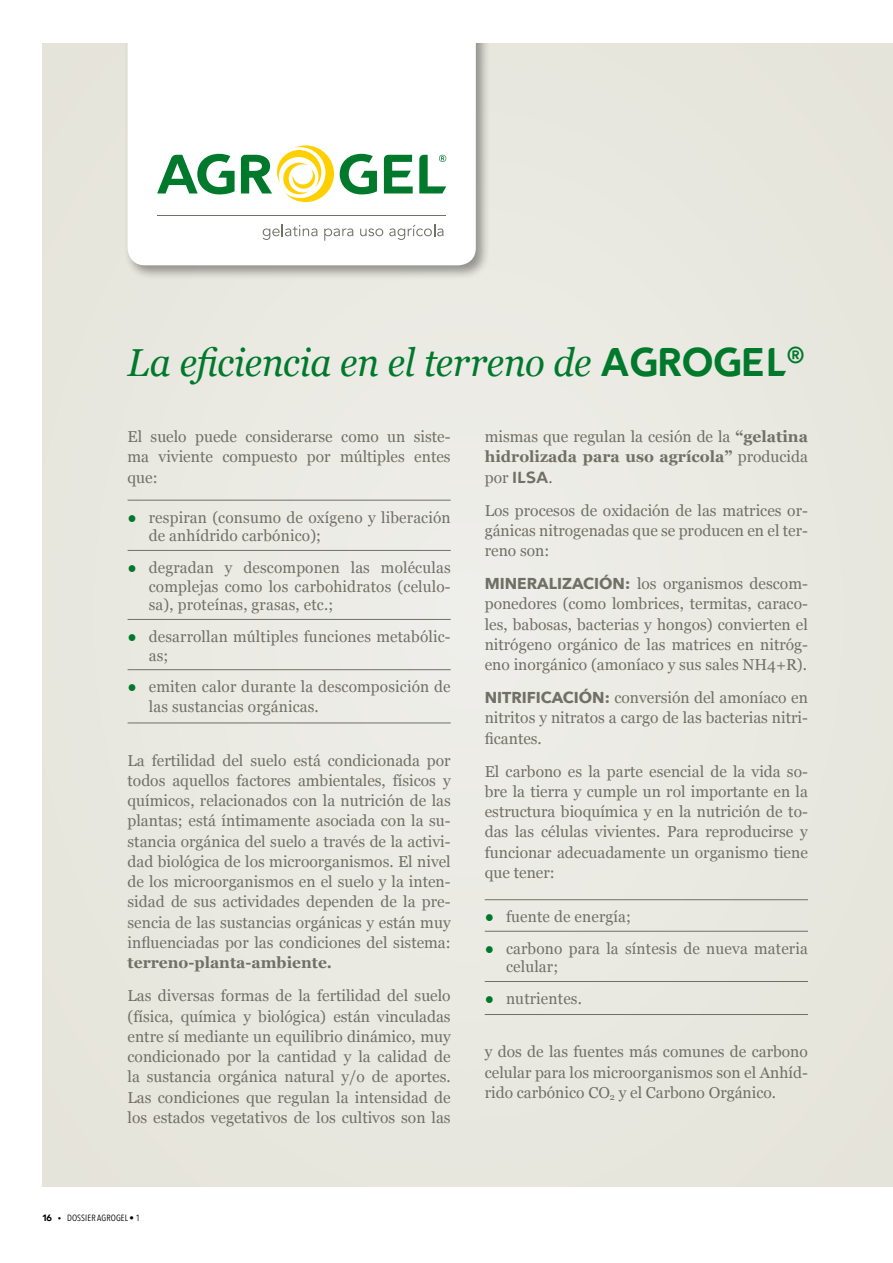
<style>
.page{position:relative;width:893px;height:1263px;background:#fff}
.page>*{position:absolute;margin:0;border:0;box-sizing:border-box;transform-origin:0 0}
.t1{font:italic 39px "Georgia";letter-spacing:-.015em;color:#00792c;scale:.94 1}
.t2{font:15.75px/20.2px "Georgia";color:#707067;text-align:justify}
.t3{font:700 15.75px "Georgia";color:#707067}
.t4{font:9px "Avenir Next Condensed";letter-spacing:.01em;color:#000}
.s1{font-family:"Ilsanew";font-style:normal}
.s2{color:#00792c}
.s3{font-weight:700}
.s4{font-family:"Ilsa";font-weight:700}
.s5{font-family:"Avenir Next";font-weight:700}
.s6{font-family:"Ilsanew"}
</style>
<div class="page">
<div style="left:43px;top:43px;width:850px;height:1143px;background:#e9e8e1"></div>
<hr style="left:128px;top:500px;width:323px;height:1px;background:#707067">
<hr style="left:128px;top:550px;width:323px;height:1px;background:#707067">
<hr style="left:128px;top:619px;width:323px;height:1px;background:#707067">
<hr style="left:128px;top:669px;width:323px;height:1px;background:#707067">
<hr style="left:128px;top:722px;width:323px;height:1px;background:#707067">
<hr style="left:485px;top:899px;width:323px;height:1px;background:#707067">
<hr style="left:485px;top:931px;width:323px;height:1px;background:#707067">
<hr style="left:485px;top:981px;width:323px;height:1px;background:#707067">
<hr style="left:485px;top:1014px;width:323px;height:1px;background:#707067">
<div style="left:124px;top:0;width:367px;height:280px;background:#000;opacity:.38"></div>
<div style="left:128px;top:43px;width:348px;height:222px;background:#fff"></div>
<div style="left:0;top:0;width:893px;height:43px;background:#fff"></div>
<svg style="left:157px;top:154px;width:78px;height:40px;background:#85be9a"></svg>
<svg style="left:384px;top:155px;width:29px;height:38px"></svg>
<svg style="left:340px;top:154px;width:37px;height:40px"></svg>
<svg style="left:241px;top:145px;width:93px;height:57px;background:#d9dfa2"></svg>
<hr style="left:157px;top:215px;width:289px;height:1px;background:#707067">
<svg style="left:419px;top:155px;width:27px;height:38px"></svg>
<svg style="left:263px;top:224px;width:55px;height:16px"></svg>
<svg style="left:324px;top:228px;width:29px;height:13px"></svg>
<svg style="left:360px;top:228px;width:23px;height:8px"></svg>
<svg style="left:389px;top:224px;width:55px;height:16px"></svg>
<h1 class="t1" style="left:128px;top:334px;width:721px">La eficiencia en el terreno de <span class="s1">AGROGEL</span><sup>®</sup></h1>
<p class="t2" style="left:128px;top:426px;width:325px">El suelo puede considerarse como un siste&shy;ma viviente compuesto por múltiples entes que:</p>
<p class="t2" style="left:149px;top:507px;width:303px;line-height:18.8px;text-indent:-21px"><span class="s2">●</span> respiran (consumo de oxígeno y liberación de anhídrido carbónico);</p>
<p class="t2" style="left:149px;top:557px;width:303px;line-height:18.8px;text-indent:-21px"><span class="s2">●</span> degradan y descomponen las moléculas complejas como los carbohidratos (celulo&shy;sa), proteínas, grasas, etc.;</p>
<p class="t2" style="left:149px;top:626px;width:303px;line-height:18.8px;text-indent:-21px"><span class="s2">●</span> desarrollan múltiples funciones metabólic&shy;as;</p>
<p class="t2" style="left:149px;top:676px;width:303px;text-indent:-21px"><span class="s2">●</span> emiten calor durante la descomposición de las sustancias orgánicas.</p>
<p class="t2" style="left:128px;top:749px;width:325px">La fertilidad del suelo está condicionada por todos aquellos factores ambientales, físicos y químicos, relacionados con la nutrición de las plantas; está íntimamente asociada con la su&shy;stancia orgánica del suelo a través de la activi&shy;dad biológica de los microorganismos. El nivel de los microorganismos en el suelo y la inten&shy;sidad de sus actividades dependen de la pre&shy;sencia de las sustancias orgánicas y están muy influenciadas por las condiciones del sistema:</p>
<p class="t3" style="left:128px;top:951px;width:206px">terreno-planta-ambiente.</p>
<p class="t2" style="left:128px;top:985px;width:325px">Las diversas formas de la fertilidad del suelo (física, química y biológica) están vinculadas entre sí mediante un equilibrio dinámico, muy condicionado por la cantidad y la calidad de la sustancia orgánica natural y/o de aportes.<br>Las condiciones que regulan la intensidad de los estados vegetativos de los cultivos son las</p>
<p class="t2" style="left:485px;top:426px;width:325px">mismas que regulan la cesión de la <span class="s3">“gelatina hidrolizada para uso agrícola”</span> producida por <span class="s4">ILSA</span>.</p>
<p class="t2" style="left:485px;top:499px;width:325px">Los procesos de oxidación de las matrices or&shy;gánicas nitrogenadas que se producen en el ter&shy;reno son:</p>
<p class="t2" style="left:485px;top:573px;width:325px"><span class="s5">MINERALIZACIÓN:</span> los organismos descom&shy;ponedores (como lombrices, termitas, caraco&shy;les, babosas, bacterias y hongos) convierten el nitrógeno orgánico de las matrices en nitróg&shy;eno inorgánico (amoníaco y sus sales NH4+R).</p>
<p class="t2" style="left:485px;top:687px;width:325px"><span class="s5">NITRIFICACIÓN:</span> conversión del amoníaco en nitritos y nitratos a cargo de las bacterias nitri&shy;ficantes.</p>
<p class="t2" style="left:485px;top:760px;width:325px">El carbono es la parte esencial de la vida so&shy;bre la tierra y cumple un rol importante en la estructura bioquímica y en la nutrición de to&shy;das las células vivientes. Para reproducirse y funcionar adecuadamente un organismo tiene que tener:</p>
<p class="t2" style="left:485px;top:906px;width:148px"><span class="s2">●</span> fuente de energía;</p>
<p class="t2" style="left:506px;top:938px;width:303px;line-height:18.8px;text-indent:-21px"><span class="s2">●</span> carbono para la síntesis de nueva materia celular;</p>
<p class="t2" style="left:485px;top:988px;width:99px"><span class="s2">●</span> nutrientes.</p>
<p class="t2" style="left:485px;top:1041px;width:325px">y dos de las fuentes más comunes de carbono celular para los microorganismos son el Anhíd&shy;rido carbónico CO<sub>2</sub> y el Carbono Orgánico.</p>
<p class="t4" style="left:43px;top:1210px;width:99px"><span class="s6">16 •</span> DOSSIER AGROGEL • 1</p>
</div>
